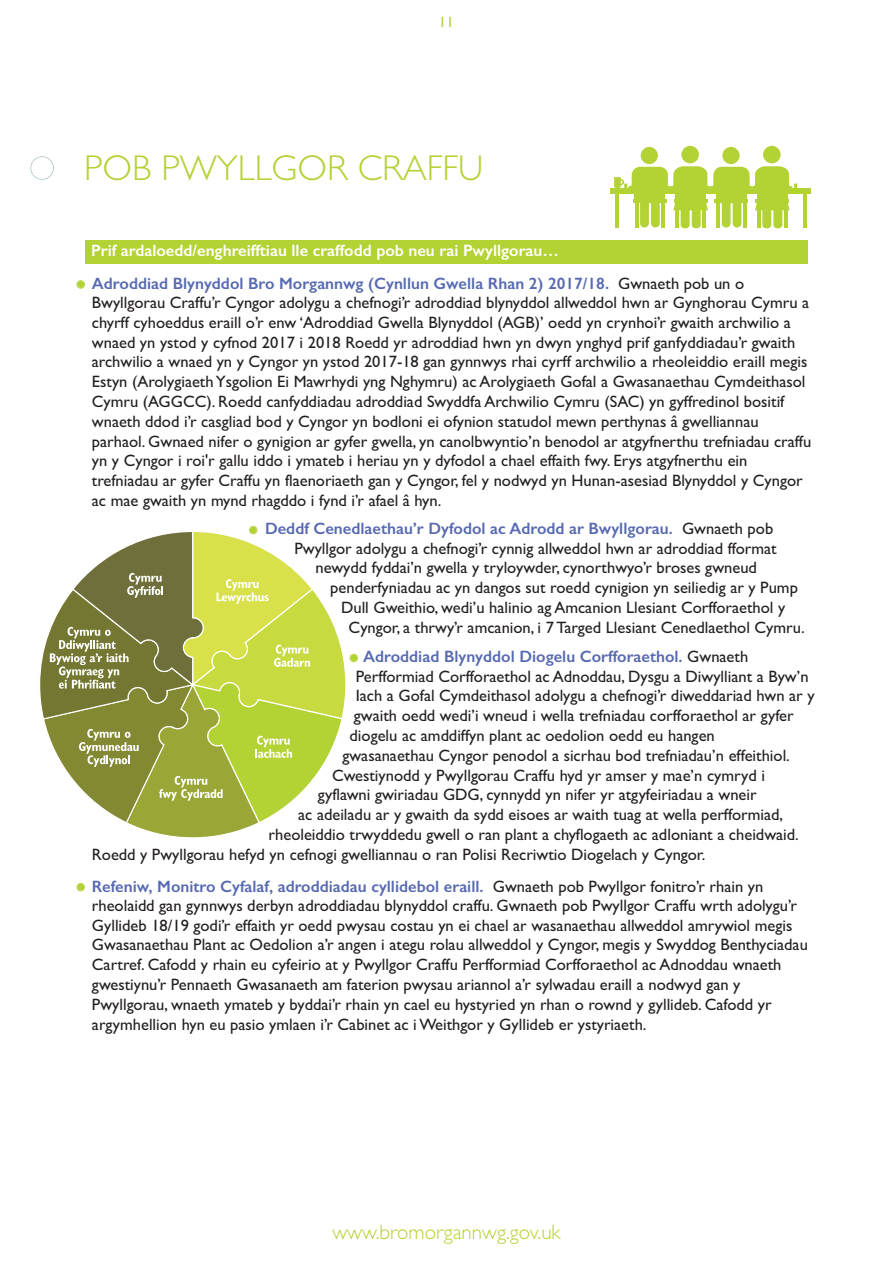
<style>
.page{position:relative;width:893px;height:1263px;background:#fff}
.page>*{position:absolute;margin:0;border:0;box-sizing:border-box;transform-origin:0 0}
.t1{font:300 36px "Gill Sans";color:#b3d234}
.t2{font:300 21px "Gill Sans";color:#b3d234}
.t3{font:16.5px/19.8px "Gill Sans";color:#231f20}
.t4{font:600 16.5px/33px "Gill Sans";color:#fff}
.t5{font:600 16.5px "Gill Sans";color:#576ab2}
.t6{font:15px "Gill Sans";color:#b3d234}
.s1{color:#576ab2}
.s2{font-weight:400;color:#231f20}
.s3{font-weight:600;color:#576ab2}
</style>
<div class="page">
<div style="left:30px;top:156px;width:24px;height:24px;border:2px solid #a9bfc7;border-radius:50%"></div>
<div style="left:85px;top:240px;width:723px;height:23px;background:#b3d234"></div>
<div style="left:77px;top:281px;width:7px;height:7px;background:#b3d234;border-radius:50%"></div>
<div style="left:76px;top:280px;width:9px;height:9px;border:2px solid #b3d234;border-radius:50%"></div>
<div style="left:77px;top:884px;width:7px;height:7px;background:#b3d234;border-radius:50%"></div>
<div style="left:76px;top:883px;width:9px;height:8px;border:2px solid #b3d234;border-radius:50%"></div>
<div style="left:350px;top:654px;width:7px;height:7px;background:#b3d234;border-radius:50%"></div>
<div style="left:349px;top:654px;width:9px;height:8px;border:2px solid #b3d234;border-radius:50%"></div>
<div style="left:250px;top:527px;width:7px;height:7px;background:#b3d234;border-radius:50%"></div>
<div style="left:249px;top:526px;width:9px;height:8px;border:2px solid #b3d234;border-radius:50%"></div>
<svg style="left:40px;top:531px;width:306px;height:307px"></svg>
<svg style="left:610px;top:145px;width:201px;height:84px"></svg>
<p class="t6" style="left:439px;top:13px;width:16px">11</p>
<h1 class="t1" style="left:84px;top:146px;width:401px">POB PWYLLGOR CRAFFU</h1>
<p class="t4" style="left:91px;top:234px;width:655px">Prif ardaloedd/enghreifftiau lle craffodd pob neu rai Pwyllgorau…<br><span class="s1">Adroddiad Blynyddol Bro Morgannwg (Cynllun Gwella Rhan 2) 2017/18.</span> <span class="s2">Gwnaeth pob un o</span></p>
<p class="t3" style="left:92px;top:292px;width:721px">Bwyllgorau Craffu’r Cyngor adolygu a chefnogi’r adroddiad blynyddol allweddol hwn ar Gynghorau Cymru a chyrff cyhoeddus eraill o’r enw ‘Adroddiad Gwella Blynyddol (AGB)’ oedd yn crynhoi’r gwaith archwilio a wnaed yn ystod y cyfnod 2017 i 2018 Roedd yr adroddiad hwn yn dwyn ynghyd prif ganfyddiadau’r gwaith archwilio a wnaed yn y Cyngor yn ystod 2017-18 gan gynnwys rhai cyrff archwilio a rheoleiddio eraill megis Estyn (ArolygiaethYsgolion Ei Mawrhydi yng Nghymru) ac Arolygiaeth Gofal a Gwasanaethau Cymdeithasol Cymru (AGGCC). Roedd canfyddiadau adroddiad Swyddfa Archwilio Cymru (SAC) yn gyffredinol bositif wnaeth ddod i’r casgliad bod y Cyngor yn bodloni ei ofynion statudol mewn perthynas â gwelliannau parhaol. Gwnaed nifer o gynigion ar gyfer gwella, yn canolbwyntio’n benodol ar atgyfnerthu trefniadau craffu yn y Cyngor i roi'r gallu iddo i ymateb i heriau yn y dyfodol a chael effaith fwy. Erys atgyfnerthu ein trefniadau ar gyfer Craffu yn flaenoriaeth gan y Cyngor, fel y nodwyd yn Hunan-asesiad Blynyddol y Cyngor ac mae gwaith yn mynd rhagddo i fynd i’r afael â hyn.</p>
<p class="t5" style="left:265px;top:519px;width:510px">Deddf Cenedlaethau’r Dyfodol ac Adrodd ar Bwyllgorau. <span class="s2">Gwnaeth pob</span></p>
<p class="t3" style="left:294px;top:538px;width:484px">Pwyllgor adolygu a chefnogi’r cynnig allweddol hwn ar adroddiad fformat</p>
<p class="t3" style="left:315px;top:558px;width:443px">newydd fyddai’n gwella y tryloywder, cynorthwyo’r broses gwneud</p>
<p class="t3" style="left:330px;top:578px;width:469px">penderfyniadau ac yn dangos sut roedd cynigion yn seiliedig ar y Pump</p>
<p class="t3" style="left:341px;top:597px;width:446px">Dull Gweithio, wedi’u halinio ag Amcanion Llesiant Corfforaethol y</p>
<p class="t3" style="left:349px;top:617px;width:457px">Cyngor, a thrwy’r amcanion, i 7 Targed Llesiant Cenedlaethol Cymru.</p>
<p class="t5" style="left:363px;top:647px;width:387px">Adroddiad Blynyddol Diogelu Corfforaethol. <span class="s2">Gwnaeth</span></p>
<p class="t3" style="left:356px;top:666px;width:454px">Perfformiad Corfforaethol ac Adnoddau, Dysgu a Diwylliant a Byw’n</p>
<p class="t3" style="left:356px;top:686px;width:460px">Iach a Gofal Cymdeithasol adolygu a chefnogi’r diweddariad hwn ar y</p>
<p class="t3" style="left:354px;top:705px;width:441px">gwaith oedd wedi’i wneud i wella trefniadau corfforaethol ar gyfer</p>
<p class="t3" style="left:350px;top:725px;width:367px">diogelu ac amddiffyn plant ac oedolion oedd eu hangen</p>
<p class="t3" style="left:342px;top:745px;width:449px">gwasanaethau Cyngor penodol a sicrhau bod trefniadau’n effeithiol.</p>
<p class="t3" style="left:332px;top:765px;width:435px">Cwestiynodd y Pwyllgorau Craffu hyd yr amser y mae’n cymryd i</p>
<p class="t3" style="left:318px;top:785px;width:440px">gyflawni gwiriadau GDG, cynnydd yn nifer yr atgyfeiriadau a wneir</p>
<p class="t3" style="left:298px;top:804px;width:486px">ac adeiladu ar y gwaith da sydd eisoes ar waith tuag at wella perfformiad,</p>
<p class="t3" style="left:269px;top:824px;width:532px">rheoleiddio trwyddedu gwell o ran plant a chyflogaeth ac adloniant a cheidwaid.</p>
<p class="t3" style="left:92px;top:844px;width:615px">Roedd y Pwyllgorau hefyd yn cefnogi gwelliannau o ran Polisi Recriwtio Diogelach y Cyngor.</p>
<p class="t3" style="left:92px;top:876px;width:717px"><span class="s3">Refeniw, Monitro Cyfalaf, adroddiadau cyllidebol eraill.</span> Gwnaeth pob Pwyllgor fonitro’r rhain yn rheolaidd gan gynnwys derbyn adroddiadau blynyddol craffu. Gwnaeth pob Pwyllgor Craffu wrth adolygu’r Gyllideb 18/19 godi’r effaith yr oedd pwysau costau yn ei chael ar wasanaethau allweddol amrywiol megis Gwasanaethau Plant ac Oedolion a’r angen i ategu rolau allweddol y Cyngor, megis y Swyddog Benthyciadau Cartref. Cafodd y rhain eu cyfeirio at y Pwyllgor Craffu Perfformiad Corfforaethol ac Adnoddau wnaeth gwestiynu’r Pennaeth Gwasanaeth am faterion pwysau ariannol a’r sylwadau eraill a nodwyd gan y Pwyllgorau, wnaeth ymateb y byddai’r rhain yn cael eu hystyried yn rhan o rownd y gyllideb. Cafodd yr argymhellion hyn eu pasio ymlaen i’r Cabinet ac iWeithgor y Gyllideb er ystyriaeth.</p>
<p class="t2" style="left:332px;top:1220px;width:230px">www.bromorgannwg.gov.uk</p>
</div>
